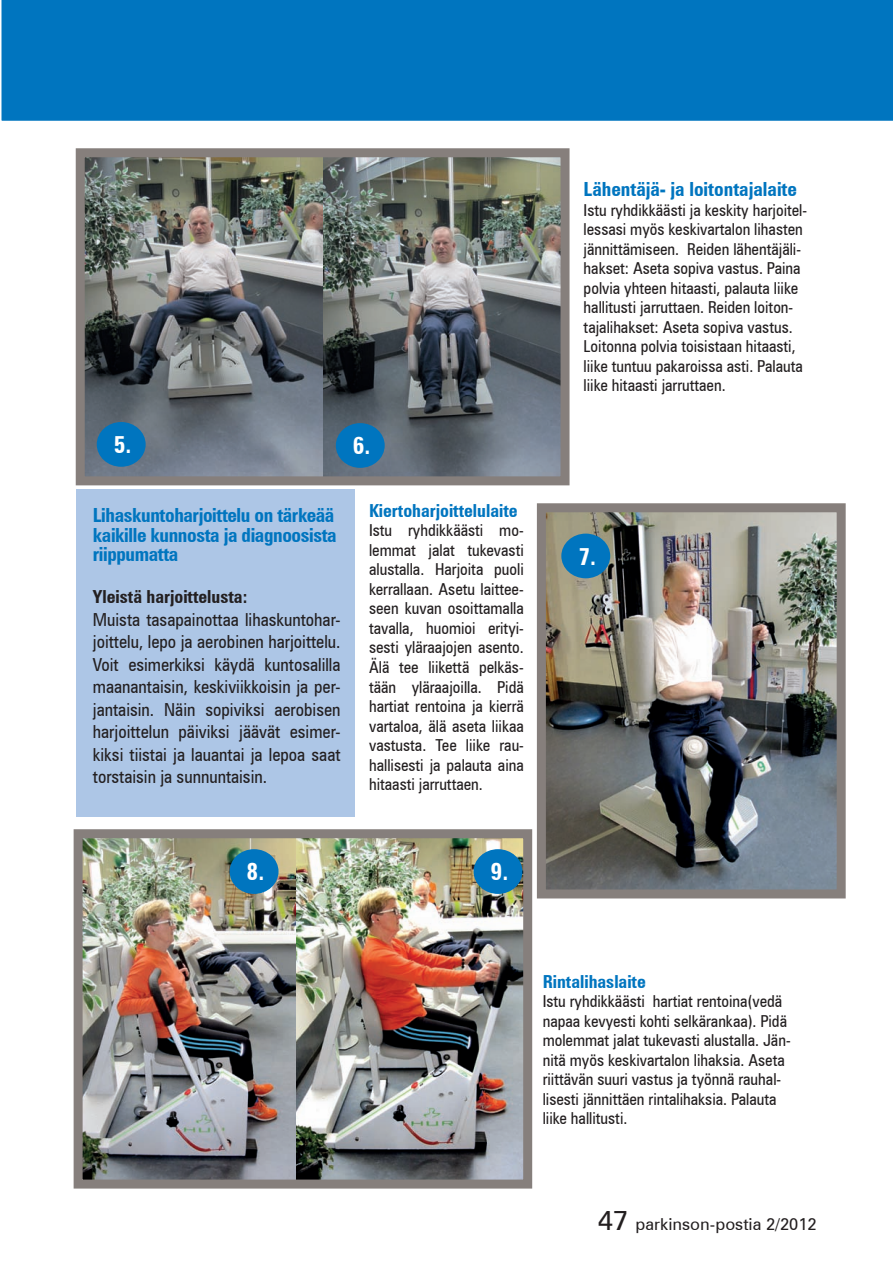
<style>
.page{position:relative;width:893px;height:1263px;background:#fff}
.page>*{position:absolute;margin:0;border:0;box-sizing:border-box;transform-origin:0 0}
.t1{font:700 condensed 24px "Zurich BT";color:#fff}
.t2{font:700 condensed 19.5px/19.5px "Zurich BT";letter-spacing:-.02em;color:#0075bf;text-align:justify}
.t3{font:700 condensed 19.5px "Zurich BT";color:#0075bf}
.t4{font:condensed 18px/22.5px "Zurich BT";color:#231f20;text-align:justify}
.t5{font:700 condensed 18px "Zurich BT";color:#0075bf}
.t6{font:700 condensed 18px "Zurich BT";color:#231f20}
.t7{font:condensed 16.5px/19.5px "Zurich BT";color:#231f20}
.t8{font:16.5px "Zurich BT";color:#231f20}
.s1{font-size:27px}
</style>
<div class="page">
<div style="left:1px;top:0;width:892px;height:121px;background:#0075bf"></div>
<div style="left:76px;top:489px;width:279px;height:327px;background:#adc6e6"></div>
<img style="left:547px;top:513px;width:289px;height:375px">
<img style="left:86px;top:158px;width:473px;height:317px">
<img style="left:84px;top:839px;width:438px;height:339px">
<div style="left:97px;top:422px;width:49px;height:45px;background:#0075bf;border-radius:50%"></div>
<div style="left:336px;top:423px;width:49px;height:45px;background:#0075bf;border-radius:50%"></div>
<div style="left:561px;top:534px;width:49px;height:44px;background:#0075bf;border-radius:50%"></div>
<div style="left:230px;top:849px;width:49px;height:45px;background:#0075bf;border-radius:50%"></div>
<div style="left:474px;top:849px;width:48px;height:45px;background:#0075bf;border-radius:50%"></div>
<div style="left:76px;top:148px;width:493px;height:337px;border:9px solid #867f7c"></div>
<div style="left:537px;top:503px;width:309px;height:395px;border:9px solid #867f7c"></div>
<div style="left:74px;top:829px;width:458px;height:359px;border:9px solid #867f7c"></div>
<h1 class="t1" style="left:114px;top:430px;width:19px">5.</h1>
<h1 class="t1" style="left:353px;top:431px;width:19px">6.</h1>
<p class="t2" style="left:93px;top:505px;width:245px">Lihaskuntoharjoittelu on tärkeää kaikille kunnosta ja diagnoosista riippumatta</p>
<p class="t6" style="left:93px;top:586px;width:156px">Yleistä harjoittelusta:</p>
<p class="t4" style="left:93px;top:608px;width:249px">Muista tasapainottaa lihaskuntohar&shy;joittelu, lepo ja aerobinen harjoittelu.<br>Voit esimerkiksi käydä kuntosalilla maanantaisin, keskiviikkoisin ja per&shy;jantaisin. Näin sopiviksi aerobisen harjoittelun päiviksi jäävät esimer&shy;kiksi tiistai ja lauantai ja lepoa saat torstaisin ja sunnuntaisin.</p>
<p class="t5" style="left:369px;top:500px;width:150px">Kiertoharjoittelulaite</p>
<p class="t7" style="left:369px;top:521px;width:156px;text-align:justify">Istu ryhdikkäästi mo&shy;lemmat jalat tukevasti alustalla. Harjoita puoli kerrallaan. Asetu laittee&shy;seen kuvan osoittamalla tavalla, huomioi erityi&shy;sesti yläraajojen asento.<br>Älä tee liikettä pelkäs&shy;tään yläraajoilla. Pidä hartiat rentoina ja kierrä vartaloa, älä aseta liikaa vastusta. Tee liike rau&shy;hallisesti ja palauta aina hitaasti jarruttaen.</p>
<h1 class="t1" style="left:247px;top:857px;width:19px">8.</h1>
<h1 class="t1" style="left:491px;top:857px;width:19px">9.</h1>
<p class="t3" style="left:584px;top:178px;width:215px">Lähentäjä- ja loitontajalaite</p>
<p class="t7" style="left:584px;top:200px;width:225px">Istu ryhdikkäästi ja keskity harjoitel&shy;lessasi myös keskivartalon lihasten jännittämiseen. Reiden lähentäjäli&shy;hakset: Aseta sopiva vastus. Paina polvia yhteen hitaasti, palauta liike hallitusti jarruttaen. Reiden loiton&shy;tajalihakset: Aseta sopiva vastus.<br>Loitonna polvia toisistaan hitaasti, liike tuntuu pakaroissa asti. Palauta liike hitaasti jarruttaen.</p>
<h1 class="t1" style="left:578px;top:542px;width:19px">7.</h1>
<p class="t5" style="left:543px;top:970px;width:105px">Rintalihaslaite</p>
<p class="t7" style="left:543px;top:991px;width:249px">Istu ryhdikkäästi hartiat rentoina(vedä napaa kevyesti kohti selkärankaa). Pidä molemmat jalat tukevasti alustalla. Jän&shy;nitä myös keskivartalon lihaksia. Aseta riittävän suuri vastus ja työnnä rauhal&shy;lisesti jännittäen rintalihaksia. Palauta liike hallitusti.</p>
<p class="t8" style="left:598px;top:1214px;width:220px"><span class="s1">47</span> parkinson-postia 2/2012</p>
</div>
